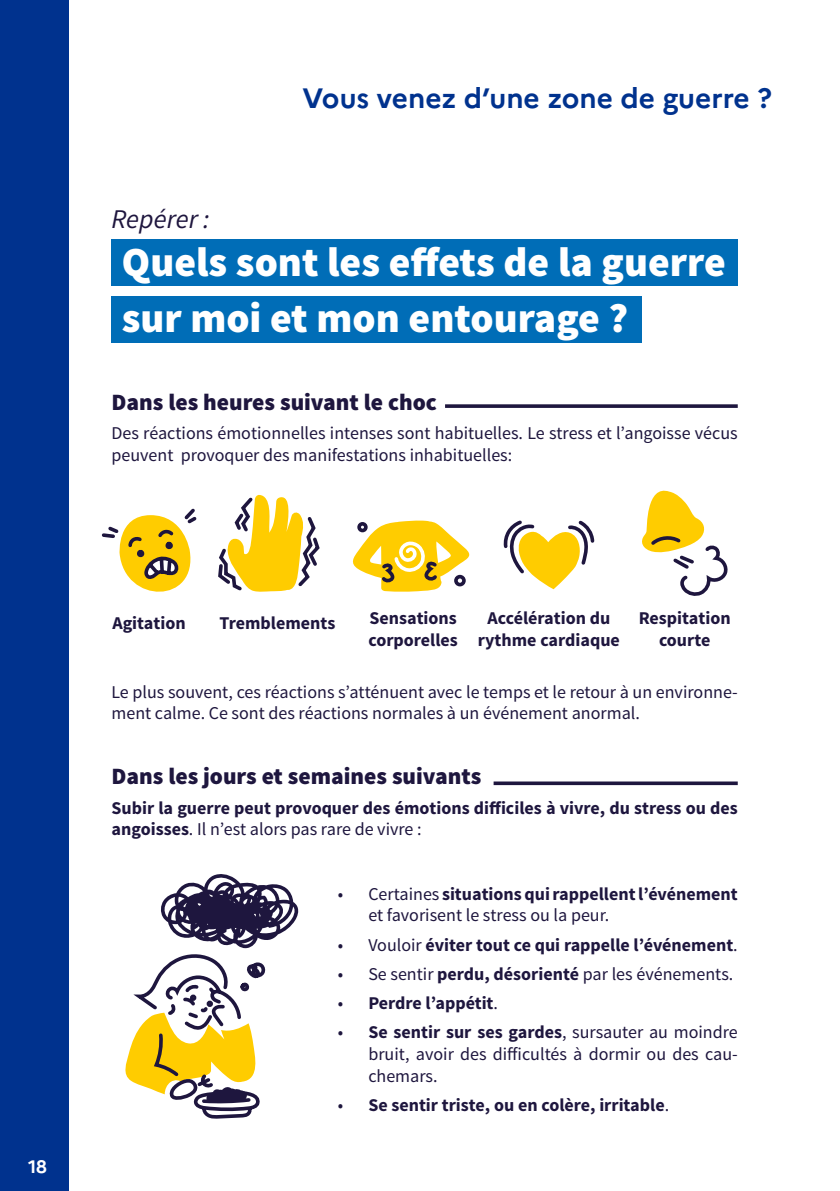
<style>
.page{position:relative;width:840px;height:1191px;background:#fff}
.page>*{position:absolute;margin:0;border:0;box-sizing:border-box;transform-origin:0 0}
.t1{font:900 41.4px "Source Sans Pro";color:#fff}
.Gros_titre{font:700 28px "Marianne";color:#00328e}
.t2{font:italic 27px "Source Sans Pro";color:#1e163e}
.t3{font:900 23.4px "Source Sans Pro";color:#1e163e}
.t4{font:18px/21.6px "Source Sans Pro";color:#1e163e}
.t5{font:700 18px/21.6px "Source Sans Pro";color:#1e163e}
.t6{font:700 18px "Marianne";color:#fff}
.s1{font-weight:400}
.s2{font-weight:700}
</style>
<div class="page">
<div style="left:0;top:0;width:68px;height:1191px;background:#00328e"></div>
<svg style="left:218px;top:494px;width:102px;height:98px"></svg>
<svg style="left:101px;top:508px;width:96px;height:84px"></svg>
<svg style="left:352px;top:520px;width:118px;height:72px"></svg>
<svg style="left:503px;top:520px;width:92px;height:69px"></svg>
<svg style="left:642px;top:490px;width:85px;height:106px"></svg>
<svg style="left:125px;top:874px;width:174px;height:245px"></svg>
<div style="left:111px;top:296px;width:530px;height:46px;background:#006db7"></div>
<div style="left:111px;top:239px;width:626px;height:47px;background:#006db7"></div>
<svg style="left:445px;top:404px;width:292px;height:4px"></svg>
<svg style="left:493px;top:781px;width:244px;height:4px"></svg>
<p class="t6" style="left:28px;top:1155px;width:21px">18</p>
<p class="t2" style="left:111px;top:203px;width:100px">Repérer :</p>
<p class="Gros_titre" style="left:302px;top:81px;width:470px">Vous venez d’une zone de guerre ?</p>
<p class="t1" style="left:122px;top:235px;width:605px">Quels sont les effets de la guerre</p>
<p class="t1" style="left:122px;top:291px;width:508px">sur moi et mon entourage ?</p>
<p class="t3" style="left:111px;top:387px;width:327px">Dans les heures suivant le choc</p>
<p class="t4" style="left:111px;top:423px;width:627px">Des réactions émotionnelles intenses sont habituelles. Le stress et l’angoisse vécus peuvent provoquer des manifestations inhabituelles:</p>
<p class="t5" style="left:112px;top:612px;width:75px">Agitation</p>
<p class="t5" style="left:219px;top:612px;width:117px">Tremblements</p>
<p class="t5" style="left:368px;top:608px;width:91px">Sensations corporelles</p>
<p class="t5" style="left:477px;top:608px;width:143px;text-align:center">Accélération du rythme cardiaque</p>
<p class="t5" style="left:638px;top:608px;width:93px;text-align:center">Respitation courte</p>
<p class="t4" style="left:111px;top:681px;width:627px">Le plus souvent, ces réactions s’atténuent avec le temps et le retour à un environne&shy;ment calme. Ce sont des réactions normales à un événement anormal.</p>
<p class="t3" style="left:111px;top:761px;width:371px">Dans les jours et semaines suivants</p>
<p class="t5" style="left:111px;top:797px;width:627px">Subir la guerre peut provoquer des émotions difficiles à vivre, du stress ou des angoisses<span class="s1">. Il n’est alors pas rare de vivre :</span></p>
<p class="t4" style="left:368px;top:883px;width:371px;text-indent:-31px">• Certaines <span class="s2">situations qui rappellent l’événement </span>et favorisent le stress ou la peur.</p>
<p class="t5" style="left:337px;top:934px;width:401px"><span class="s1">• Vouloir</span> éviter tout ce qui rappelle l’événement<span class="s1">.</span></p>
<p class="t4" style="left:337px;top:963px;width:397px">• Se sentir <span class="s2">perdu, désorienté</span> par les événements.</p>
<p class="t5" style="left:337px;top:993px;width:162px"><span class="s1">•</span> Perdre l’appétit<span class="s1">.</span></p>
<p class="t4" style="left:368px;top:1021px;width:370px;text-align:justify;text-indent:-31px">• <span class="s2">Se sentir sur ses gardes</span>, sursauter au moindre bruit, avoir des difficultés à dormir ou des cau&shy;chemars.</p>
<p class="t5" style="left:337px;top:1094px;width:333px"><span class="s1">•</span> Se sentir triste, ou en colère, irritable<span class="s1">.</span></p>
</div>
